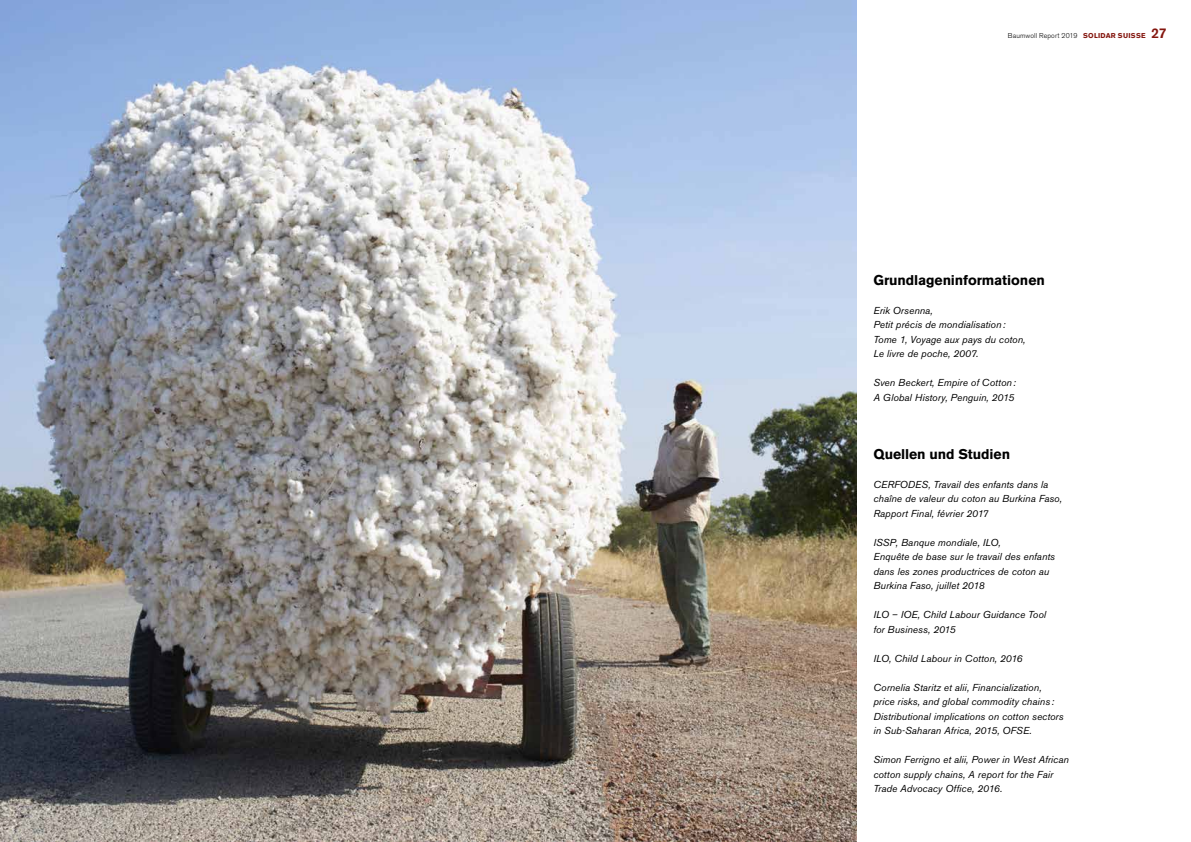
<style>
.page{position:relative;width:1191px;height:842px;background:#fff}
.page>*{position:absolute;margin:0;border:0;box-sizing:border-box;transform-origin:0 0}
.t1{font:700 14px "Akzidenz Grotesk BE";letter-spacing:-.005em;color:#000}
.t2{font:italic 10px/14.5px "Akzidenz Grotesk BE";letter-spacing:.005em;color:#000}
.t3{font:300 7px "Akzidenz Grotesk BE";letter-spacing:.015em;color:#000}
.s1{font-weight:700;color:#84160e}
.s2{font-weight:500;font-size:14px;color:#84160e}
</style>
<div class="page">
<img style="left:0;top:0;width:856px;height:842px">
<p class="t3" style="left:1008px;top:32px;width:160px">Baumwoll Report 2019 <span class="s1">SOLIDAR SUISSE</span> <span class="s2">27</span></p>
<h1 class="t1" style="left:873px;top:272px;width:173px">Grundlageninformationen</h1>
<p class="t2" style="left:873px;top:303px;width:154px">Erik Orsenna,<br>Petit précis de mondialisation:<br>Tome 1, Voyage aux pays du coton,<br>Le livre de poche, 2007.</p>
<p class="t2" style="left:873px;top:376px;width:144px">Sven Beckert, Empire of Cotton:<br>A Global History, Penguin, 2015</p>
<h1 class="t1" style="left:873px;top:446px;width:138px">Quellen und Studien</h1>
<p class="t2" style="left:873px;top:477px;width:190px">CERFODES, Travail des enfants dans la chaîne de valeur du coton au Burkina Faso,<br>Rapport Final, février 2017</p>
<p class="t2" style="left:873px;top:535px;width:183px">ISSP, Banque mondiale, ILO,<br>Enquête de base sur le travail des enfants dans les zones productrices de coton au Burkina Faso, juillet 2018</p>
<p class="t2" style="left:873px;top:608px;width:174px">ILO – IOE, Child Labour Guidance Tool for Business, 2015</p>
<p class="t2" style="left:873px;top:651px;width:151px">ILO, Child Labour in Cotton, 2016</p>
<p class="t2" style="left:873px;top:680px;width:192px">Cornelia Staritz et alii, Financialization, price risks, and global commodity chains :<br>Distributional implications on cotton sectors in Sub-Saharan Africa, 2015, OFSE.</p>
<p class="t2" style="left:873px;top:753px;width:197px">Simon Ferrigno et alii, Power in West African cotton supply chains, A report for the Fair<br>Trade Advocacy Office, 2016.</p>
</div>
